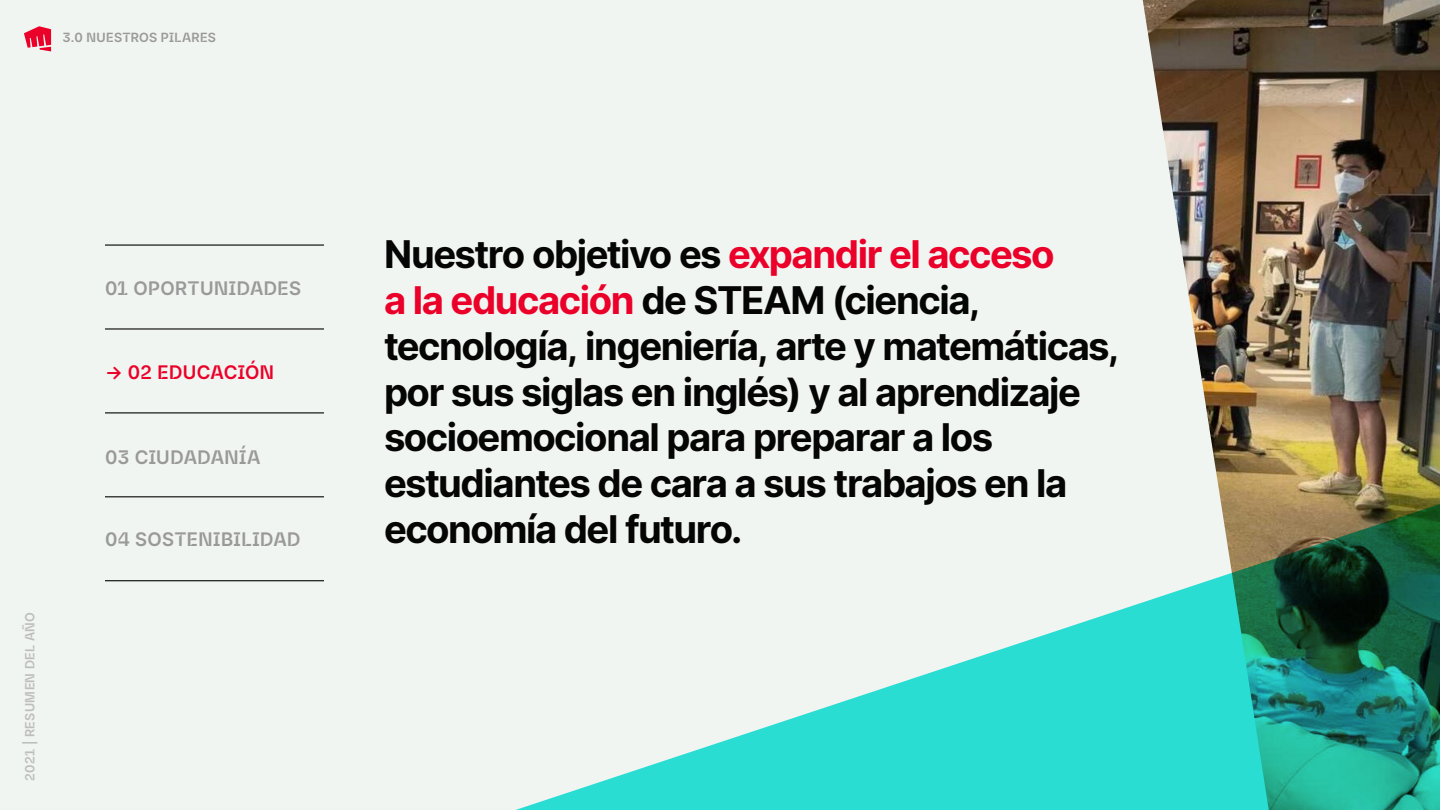
<style>
.page{position:relative;width:1440px;height:810px;background:#fff}
.page>*{position:absolute;margin:0;border:0;box-sizing:border-box;transform-origin:0 0}
.t1{font:700 38.25px/45.8px "Inter";letter-spacing:-.04em;color:#050505}
.t2{font:700 18.75px "Riot Sans";letter-spacing:.02em;color:#999}
.t3{font:700 18.75px "Riot Sans";letter-spacing:.015em;color:#eb0029}
.t4{font:700 12.75px "Riot Sans";letter-spacing:.02em;color:#999}
.t5{font:700 12.75px "Riot Sans";letter-spacing:.025em;color:#bdbdbd}
.s1{color:#eb0029}
</style>
<div class="page">
<img style="left:1269px;top:0;width:171px;height:504px">
<div style="left:0;top:0;width:1269px;height:810px;background:#f1f5f1"></div>
<svg style="left:24px;top:26px;width:27px;height:25px"></svg>
<hr style="left:105px;top:328px;width:219px;height:2px;background:#050505">
<hr style="left:105px;top:244px;width:219px;height:2px;background:#050505">
<hr style="left:105px;top:412px;width:219px;height:1px;background:#050505">
<hr style="left:105px;top:496px;width:219px;height:1px;background:#050505">
<hr style="left:105px;top:580px;width:219px;height:1px;background:#050505">
<svg style="left:515px;top:504px;width:925px;height:306px"></svg>
<p class="t4" style="left:62px;top:29px;width:155px">3.0 NUESTROS PILARES</p>
<p class="t5" style="left:22px;top:781px;width:170px;rotate:-90deg">2021 | RESUMEN DEL AÑO</p>
<p class="t2" style="left:105px;top:276px;width:197px">01 OPORTUNIDADES</p>
<p class="t3" style="left:105px;top:359px;width:171px">→ 02 EDUCACIÓN</p>
<p class="t2" style="left:105px;top:445px;width:157px">03 CIUDADANÍA</p>
<p class="t2" style="left:105px;top:527px;width:197px">04 SOSTENIBILIDAD</p>
<p class="t1" style="left:384px;top:230px;width:737px">Nuestro objetivo es <span class="s1">expandir el acceso<br>a la educación</span> de STEAM (ciencia, tecnología, ingeniería, arte y matemáticas, por sus siglas en inglés) y al aprendizaje socioemocional para preparar a los estudiantes de cara a sus trabajos en la economía del futuro.</p>
</div>
